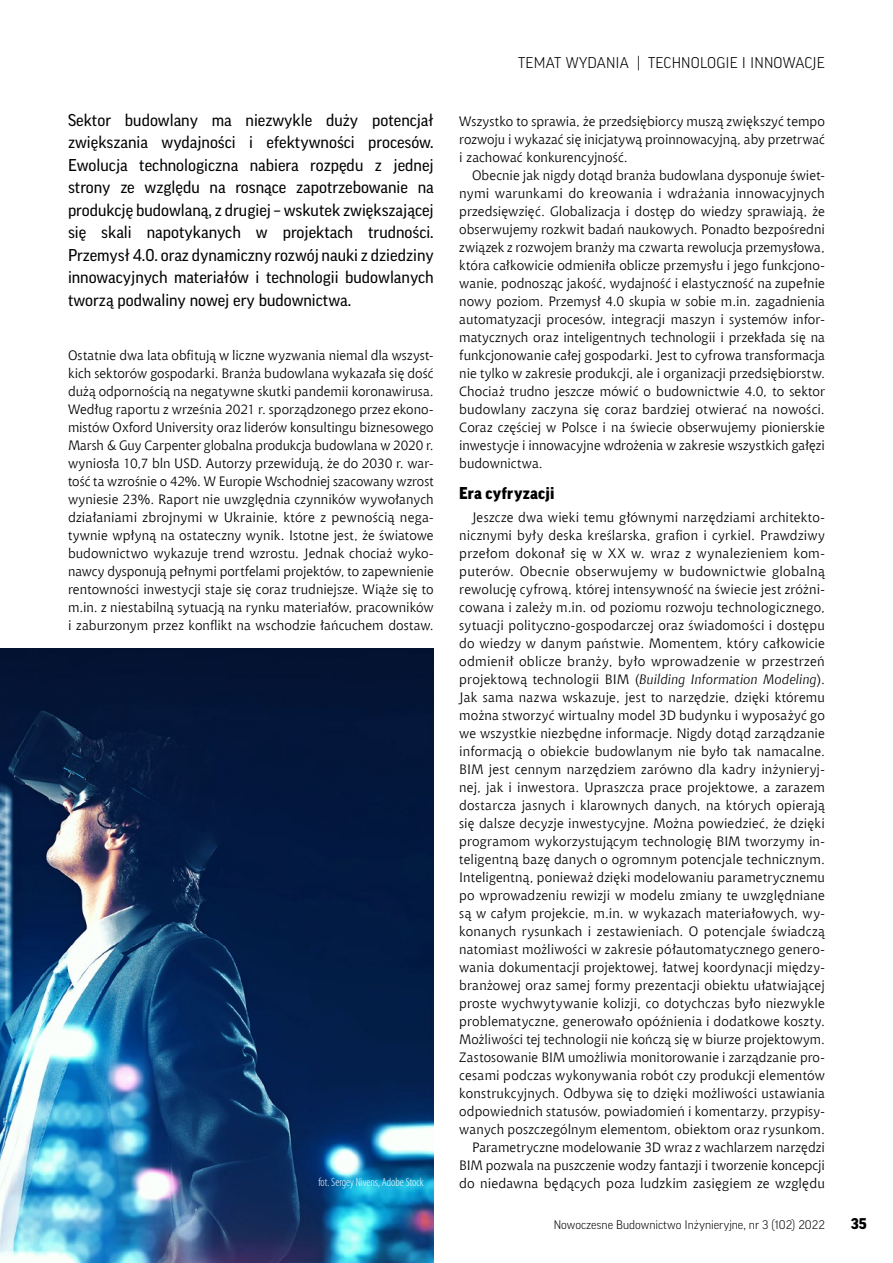
<style>
.page{position:relative;width:893px;height:1263px;background:#fff}
.page>*{position:absolute;margin:0;border:0;box-sizing:border-box;transform-origin:0 0}
.lead{font:16.5px/22.5px "Good Pro";color:#000;text-align:justify}
.srodtytuly{font:900 16.5px "Good Pro";letter-spacing:.015em;color:#000}
.t1{font:300 15px "Good Pro";letter-spacing:.01em;color:#000}
.t2{font:900 15px "Good Pro";color:#000}
.text_podstawowy{font:13.5px/18px "Chianti EU";letter-spacing:.01em;color:#000;text-align:justify}
.t3{font:300 12px "Good Pro";color:#000}
.kap_body{font:300 condensed 12px "Myriad Pro";color:#fff}
.s1{font-style:italic}
</style>
<div class="page">
<img style="left:0;top:648px;width:434px;height:615px">
<p class="lead" style="left:68px;top:109px;width:367px">Sektor budowlany ma niezwykle duży potencjał zwiększania wydajności i efektywności procesów.<br>Ewolucja technologiczna nabiera rozpędu z jednej strony ze względu na rosnące zapotrzebowanie na produkcję budowlaną, z drugiej – wskutek zwiększającej się skali napotykanych w projektach trudności.<br>Przemysł 4.0. oraz dynamiczny rozwój nauki z dziedziny innowacyjnych materiałów i technologii budowlanych tworzą podwaliny nowej ery budownictwa.</p>
<p class="text_podstawowy" style="left:68px;top:346px;width:367px">Ostatnie dwa lata obfitują w liczne wyzwania niemal dla wszyst&shy;kich sektorów gospodarki. Branża budowlana wykazała się dość dużą odpornością na negatywne skutki pandemii koronawirusa.<br>Według raportu z września 2021 r. sporządzonego przez ekono&shy;mistów Oxford University oraz liderów konsultingu biznesowego Marsh &amp; Guy Carpenter globalna produkcja budowlana w 2020 r. wyniosła 10,7 bln USD. Autorzy przewidują, że do 2030 r. war&shy;tość ta wzrośnie o 42%. W Europie Wschodniej szacowany wzrost wyniesie 23%. Raport nie uwzględnia czynników wywołanych działaniami zbrojnymi w Ukrainie, które z pewnością nega&shy;tywnie wpłyną na ostateczny wynik. Istotne jest, że światowe budownictwo wykazuje trend wzrostu. Jednak chociaż wyko&shy;nawcy dysponują pełnymi portfelami projektów, to zapewnienie rentowności inwestycji staje się coraz trudniejsze. Wiąże się to m.in. z niestabilną sytuacją na rynku materiałów, pracowników i zaburzonym przez konflikt na wschodzie łańcuchem dostaw.</p>
<p class="kap_body" style="left:318px;top:1175px;width:107px">fot. Sergey Nivens, Adobe Stock</p>
<p class="t1" style="left:518px;top:54px;width:308px">TEMAT WYDANIA | TECHNOLOGIE I INNOWACJE</p>
<p class="text_podstawowy" style="left:459px;top:112px;width:367px">Wszystko to sprawia, że przedsiębiorcy muszą zwiększyć tempo rozwoju i wykazać się inicjatywą proinnowacyjną, aby przetrwać i zachować konkurencyjność.</p>
<p class="text_podstawowy" style="left:459px;top:166px;width:367px;text-indent:13px">Obecnie jak nigdy dotąd branża budowlana dysponuje świet&shy;nymi warunkami do kreowania i wdrażania innowacyjnych przedsięwzięć. Globalizacja i dostęp do wiedzy sprawiają, że obserwujemy rozkwit badań naukowych. Ponadto bezpośredni związek z rozwojem branży ma czwarta rewolucja przemysłowa, która całkowicie odmieniła oblicze przemysłu i jego funkcjono&shy;wanie, podnosząc jakość, wydajność i elastyczność na zupełnie nowy poziom. Przemysł 4.0 skupia w sobie m.in. zagadnienia automatyzacji procesów, integracji maszyn i systemów infor&shy;matycznych oraz inteligentnych technologii i przekłada się na funkcjonowanie całej gospodarki. Jest to cyfrowa transformacja nie tylko w zakresie produkcji, ale i organizacji przedsiębiorstw.<br>Chociaż trudno jeszcze mówić o budownictwie 4.0, to sektor budowlany zaczyna się coraz bardziej otwierać na nowości.<br>Coraz częściej w Polsce i na świecie obserwujemy pionierskie inwestycje i innowacyjne wdrożenia w zakresie wszystkich gałęzi budownictwa.</p>
<p class="srodtytuly" style="left:459px;top:484px;width:97px">Era cyfryzacji</p>
<p class="text_podstawowy" style="left:459px;top:508px;width:367px;text-indent:13px">Jeszcze dwa wieki temu głównymi narzędziami architekto&shy;nicznymi były deska kreślarska, grafion i cyrkiel. Prawdziwy przełom dokonał się w XX w. wraz z wynalezieniem kom&shy;puterów. Obecnie obserwujemy w budownictwie globalną rewolucję cyfrową, której intensywność na świecie jest zróżni&shy;cowana i zależy m.in. od poziomu rozwoju technologicznego, sytuacji polityczno-gospodarczej oraz świadomości i dostępu do wiedzy w danym państwie. Momentem, który całkowicie odmienił oblicze branży, było wprowadzenie w przestrzeń projektową technologii BIM (<span class="s1">Building Information Modeling</span>).<br>Jak sama nazwa wskazuje, jest to narzędzie, dzięki któremu można stworzyć wirtualny model 3D budynku i wyposażyć go we wszystkie niezbędne informacje. Nigdy dotąd zarządzanie informacją o obiekcie budowlanym nie było tak namacalne.<br>BIM jest cennym narzędziem zarówno dla kadry inżynieryj&shy;nej, jak i inwestora. Upraszcza prace projektowe, a zarazem dostarcza jasnych i klarownych danych, na których opierają się dalsze decyzje inwestycyjne. Można powiedzieć, że dzięki programom wykorzystującym technologię BIM tworzymy in&shy;teligentną bazę danych o ogromnym potencjale technicznym.<br>Inteligentną, ponieważ dzięki modelowaniu parametrycznemu po wprowadzeniu rewizji w modelu zmiany te uwzględniane są w całym projekcie, m.in. w wykazach materiałowych, wy&shy;konanych rysunkach i zestawieniach. O potencjale świadczą natomiast możliwości w zakresie półautomatycznego genero&shy;wania dokumentacji projektowej, łatwej koordynacji między&shy;branżowej oraz samej formy prezentacji obiektu ułatwiającej proste wychwytywanie kolizji, co dotychczas było niezwykle problematyczne, generowało opóźnienia i dodatkowe koszty.<br>Możliwości tej technologii nie kończą się w biurze projektowym.<br>Zastosowanie BIM umożliwia monitorowanie i zarządzanie pro&shy;cesami podczas wykonywania robót czy produkcji elementów konstrukcyjnych. Odbywa się to dzięki możliwości ustawiania odpowiednich statusów, powiadomień i komentarzy, przypisy&shy;wanych poszczególnym elementom, obiektom oraz rysunkom.</p>
<p class="text_podstawowy" style="left:459px;top:1138px;width:367px;text-indent:13px">Parametryczne modelowanie 3D wraz z wachlarzem narzędzi BIM pozwala na puszczenie wodzy fantazji i tworzenie koncepcji do niedawna będących poza ludzkim zasięgiem ze względu</p>
<p class="t3" style="left:554px;top:1218px;width:273px">Nowoczesne Budownictwo Inżynieryjne, nr 3 (102) 2022</p>
<p class="t2" style="left:851px;top:1215px;width:17px">35</p>
</div>
